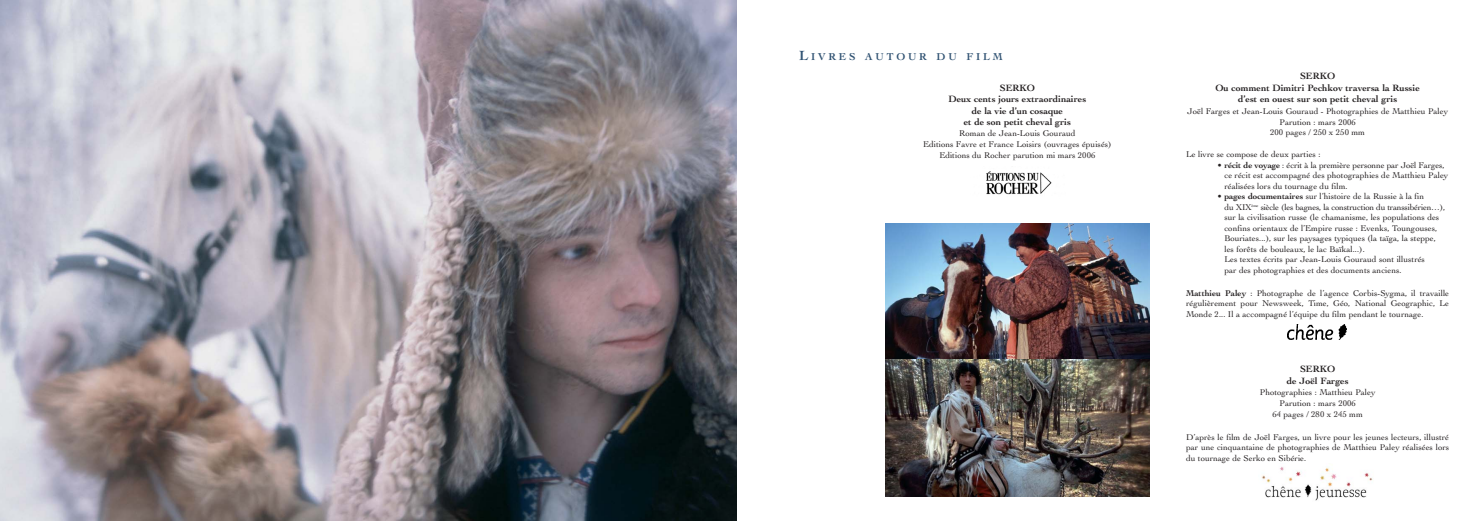
<style>
.page{position:relative;width:1474px;height:521px;background:#fff}
.page>*{position:absolute;margin:0;border:0;box-sizing:border-box;transform-origin:0 0}
.t1{font:700 10.5px "Cochin";letter-spacing:.27em;color:#315373}
.t2{font:700 9.62px/11.5px "Cochin";color:#231f20;text-align:center}
.t3{font:8.75px/10.6px "Cochin";color:#231f20;text-align:center}
.s1{font-size:14px}
.s2{font-weight:700}
</style>
<div class="page">
<img style="left:0;top:0;width:737px;height:521px">
<img style="left:1261px;top:467px;width:112px;height:34px">
<img style="left:1287px;top:324px;width:59px;height:16px">
<img style="left:986px;top:171px;width:66px;height:24px">
<img style="left:885px;top:223px;width:264px;height:137px">
<img style="left:885px;top:360px;width:264px;height:136px">
<p class="t1" style="left:799px;top:52px;width:205px"><span class="s1">L</span>IVRES AUTOUR DU FILM</p>
<p class="t2" style="left:948px;top:83px;width:139px">SERKO<br>Deux cents jours extraordinaires de la vie d’un cosaque<br>et de son petit cheval gris</p>
<p class="t3" style="left:923px;top:129px;width:190px;line-height:10.8px">Roman de Jean-Louis Gouraud<br>Editions Favre et France Loisirs (ouvrages épuisés)<br>Editions du Rocher parution mi mars 2006</p>
<p class="t2" style="left:1215px;top:71px;width:206px">SERKO<br>Ou comment Dimitri Pechkov traversa la Russie d’est en ouest sur son petit cheval gris</p>
<p class="t3" style="left:1187px;top:106px;width:262px">Joël Farges et Jean-Louis Gouraud - Photographies de Matthieu Paley<br>Parution : mars 2006<br>200 pages / 250 x 250 mm</p>
<p class="t3" style="left:1186px;top:150px;width:136px">Le livre se compose de deux parties :</p>
<p class="t3" style="left:1224px;top:160px;width:225px;text-align:left;text-indent:-7px">• <span class="s2">récit de voyage</span> : écrit à la première personne par Joël Farges, ce récit est accompagné des photographies de Matthieu Paley réalisées lors du tournage du film.</p>
<p class="t3" style="left:1224px;top:192px;width:222px;text-align:left;text-indent:-7px">• <span class="s2">pages documentaires</span> sur l’histoire de la Russie à la fin<br>du XIX<sup>ème</sup> siècle (les bagnes, la construction du transsibérien…), sur la civilisation russe (le chamanisme, les populations des confins orientaux de l’Empire russe : Evenks, Toungouses, Bouriates...), sur les paysages typiques (la taïga, la steppe, les forêts de bouleaux, le lac Baïkal...).<br>Les textes écrits par Jean-Louis Gouraud sont illustrés<br>par des photographies et des documents anciens.</p>
<p class="t3" style="left:1186px;top:288px;width:264px;text-align:justify"><span class="s2">Matthieu Paley</span> : Photographe de l’agence Corbis-Sygma, il travaille régulièrement pour Newsweek, Time, Géo, National Geographic, Le Monde 2... Il a accompagné l’équipe du film pendant le tournage.</p>
<p class="t2" style="left:1286px;top:364px;width:63px">SERKO<br>de Joël Farges</p>
<p class="t3" style="left:1259px;top:388px;width:117px;line-height:11px">Photographies : Matthieu Paley<br>Parution : mars 2006<br>64 pages / 280 x 245 mm</p>
<p class="t3" style="left:1186px;top:432px;width:264px;line-height:10.8px;text-align:justify">D’après le film de Joël Farges, un livre pour les jeunes lecteurs, illustré par une cinquantaine de photographies de Matthieu Paley réalisées lors du tournage de Serko en Sibérie.</p>
</div>
